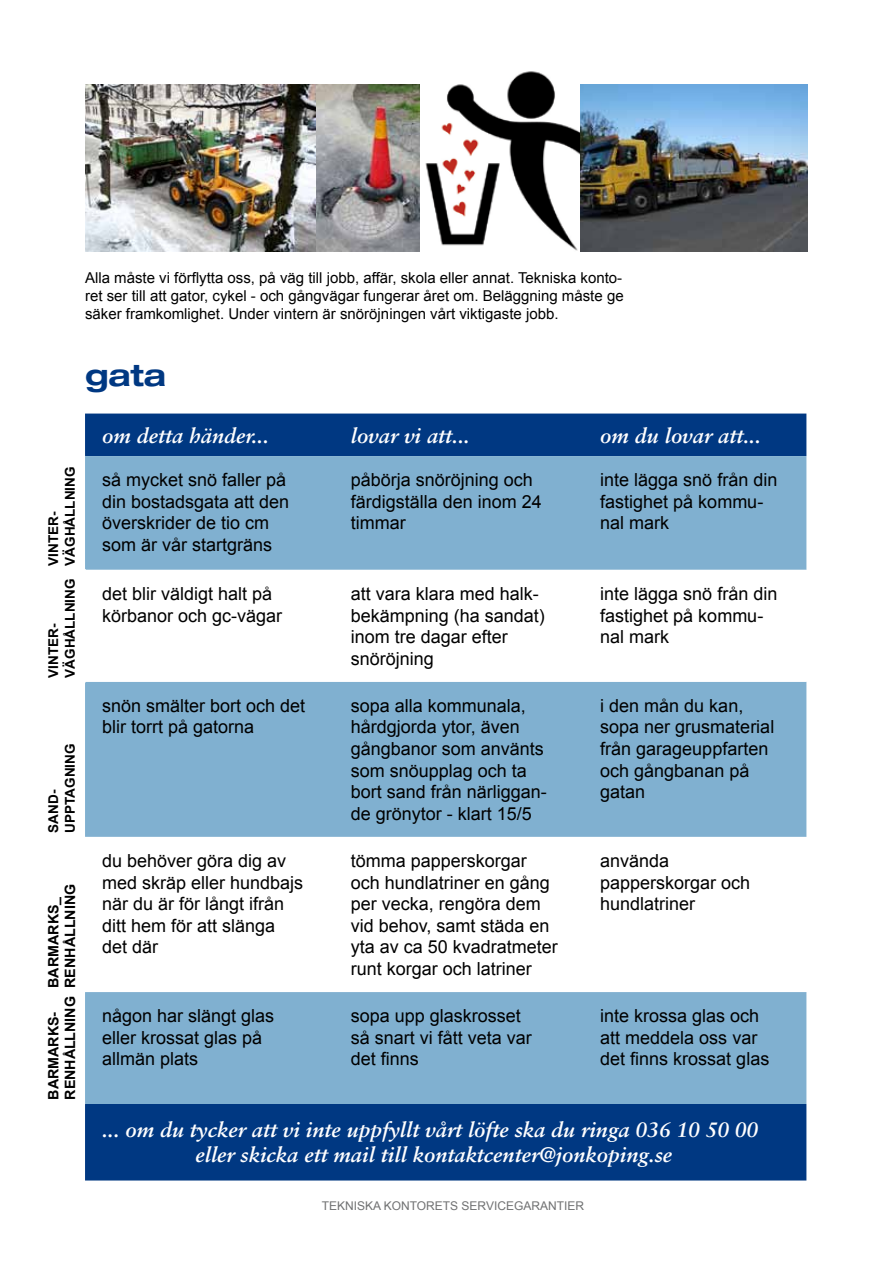
<style>
.page{position:relative;width:893px;height:1263px;background:#fff}
.page>*{position:absolute;margin:0;border:0;box-sizing:border-box;transform-origin:0 0}
.t1{font:700 expanded 30px "Helvetica Neue";color:#003882}
.t2{font:italic 700 21px/25.2px "Sabon";color:#fff;text-align:center}
.t3{font:18px/21.6px "Arial";color:#000}
.t4{font:15px/18px "Arial";color:#000;text-align:justify}
.t5{font:700 14.25px/16.5px "Arial";color:#000}
.t6{font:700 13.5px/16.5px "Arial";color:#000}
.t7{font:12px "Arial";color:#707172}
</style>
<div class="page">
<img style="left:580px;top:84px;width:228px;height:167px">
<div style="left:85px;top:414px;width:721px;height:766px;background:#003882"></div>
<div style="left:85px;top:456px;width:721px;height:648px;background:#80b0d0"></div>
<svg style="left:85px;top:570px;width:721px;height:422px"></svg>
<hr style="left:38px;top:569px;width:48px;height:2px;background:#fff">
<hr style="left:38px;top:681px;width:48px;height:1px;background:#fff">
<hr style="left:84px;top:571px;width:2px;height:110px;background:#fff">
<img style="left:85px;top:85px;width:232px;height:167px">
<img style="left:317px;top:85px;width:103px;height:167px">
<img style="left:425px;top:71px;width:155px;height:180px">
<p class="t4" style="left:85px;top:269px;width:540px">Alla måste vi förflytta oss, på väg till jobb, affär, skola eller annat. Tekniska konto&shy;ret ser till att gator, cykel - och gångvägar fungerar året om. Beläggning måste ge säker framkomlighet. Under vintern är snöröjningen vårt viktigaste jobb.</p>
<h1 class="t1" style="left:85px;top:357px;width:83px">gata</h1>
<p class="t2" style="left:102px;top:423px;width:168px">om detta händer...</p>
<p class="t2" style="left:351px;top:423px;width:121px">lovar vi att...</p>
<p class="t2" style="left:600px;top:423px;width:162px">om du lovar att...</p>
<p class="t6" style="left:46px;top:566px;width:100px;rotate:-90deg">VINTER-<br>VÄGHÅLLNING</p>
<p class="t3" style="left:102px;top:469px;width:189px">så mycket snö faller på din bostadsgata att den överskrider de tio cm som är vår startgräns</p>
<p class="t3" style="left:351px;top:469px;width:193px">påbörja snöröjning och färdigställa den inom 24 timmar</p>
<p class="t3" style="left:600px;top:469px;width:179px">inte lägga snö från din fastighet på kommu&shy;nal mark</p>
<p class="t6" style="left:46px;top:677px;width:100px;rotate:-90deg">VINTER-<br>VÄGHÅLLNING</p>
<p class="t3" style="left:102px;top:583px;width:182px">det blir väldigt halt på körbanor och gc-vägar</p>
<p class="t3" style="left:351px;top:583px;width:196px">att vara klara med halk&shy;bekämpning (ha sandat) inom tre dagar efter snöröjning</p>
<p class="t3" style="left:600px;top:583px;width:179px">inte lägga snö från din fastighet på kommu&shy;nal mark</p>
<p class="t6" style="left:46px;top:833px;width:91px;rotate:-90deg">SAND-<br>UPPTAGNING</p>
<p class="t5" style="left:46px;top:988px;width:105px;rotate:-90deg">BARMARKS_<br>RENHÅLLNING</p>
<p class="t3" style="left:102px;top:695px;width:205px">snön smälter bort och det blir torrt på gatorna</p>
<p class="t3" style="left:351px;top:695px;width:198px">sopa alla kommunala, hårdgjorda ytor, även gångbanor som använts som snöupplag och ta bort sand från närliggan&shy;de grönytor - klart 15/5</p>
<p class="t3" style="left:600px;top:695px;width:176px">i den mån du kan, sopa ner grusmaterial från garageuppfarten och gångbanan på gatan</p>
<p class="t3" style="left:102px;top:850px;width:203px">du behöver göra dig av med skräp eller hundbajs när du är för långt ifrån ditt hem för att slänga det där</p>
<p class="t3" style="left:351px;top:850px;width:208px">tömma papperskorgar och hundlatriner en gång per vecka, rengöra dem vid behov, samt städa en yta av ca 50 kvadratmeter runt korgar och latriner</p>
<p class="t3" style="left:600px;top:850px;width:152px">använda papperskorgar och hundlatriner</p>
<p class="t5" style="left:46px;top:1100px;width:105px;rotate:-90deg">BARMARKS-<br>RENHÅLLNING</p>
<p class="t3" style="left:102px;top:1005px;width:174px">någon har slängt glas eller krossat glas på allmän plats</p>
<p class="t3" style="left:351px;top:1005px;width:183px">sopa upp glaskrosset så snart vi fått veta var det finns</p>
<p class="t3" style="left:600px;top:1005px;width:171px">inte krossa glas och att meddela oss var det finns krossat glas</p>
<p class="t2" style="left:102px;top:1117px;width:658px">... om du tycker att vi inte uppfyllt vårt löfte ska du ringa 036 10 50 00 eller skicka ett mail till kontaktcenter@jonkoping.se</p>
<p class="t7" style="left:322px;top:1198px;width:264px">TEKNISKA KONTORETS SERVICEGARANTIER</p>
</div>
